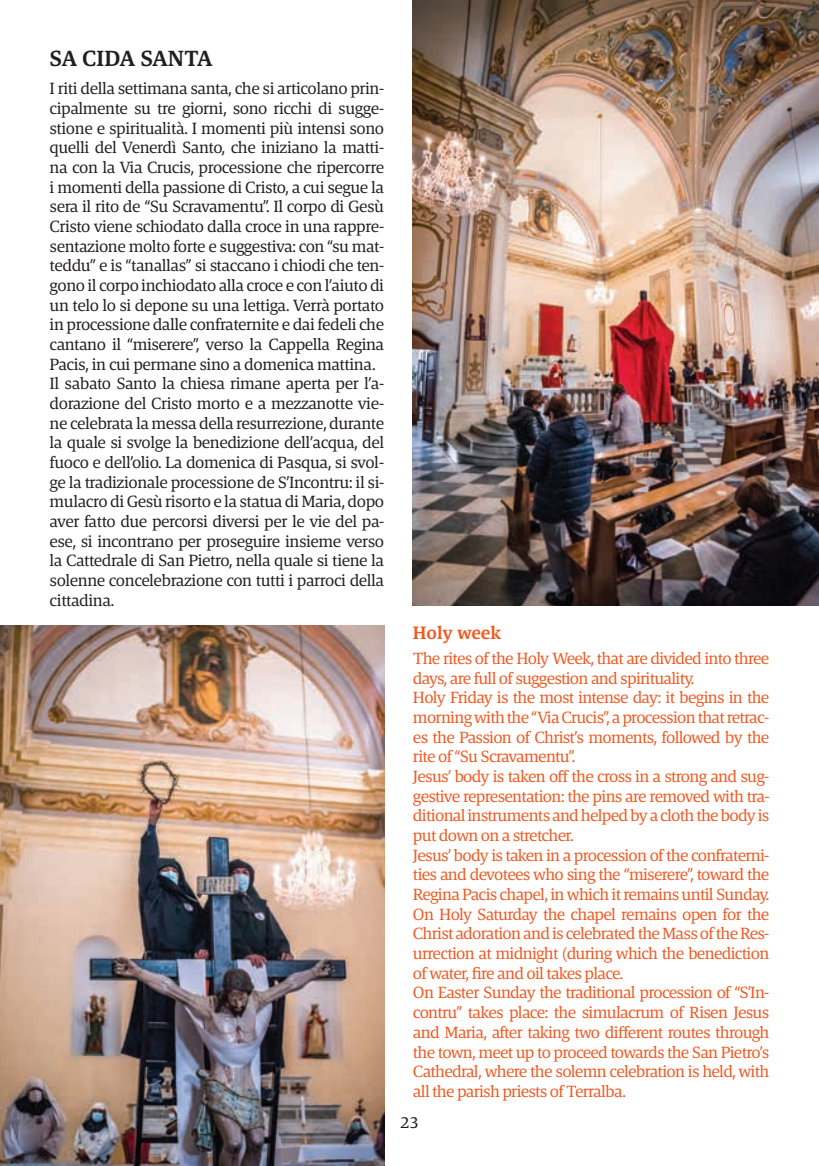
<style>
.page{position:relative;width:819px;height:1166px;background:#fff}
.page>*{position:absolute;margin:0;border:0;box-sizing:border-box;transform-origin:0 0}
.t1{font:600 22.4px "Askan";letter-spacing:-.015em;color:#231f20}
.t2{font:600 18.38px "Askan";color:#f15921}
.t3{font:16.62px/19.6px "Askan";letter-spacing:-.025em;color:#231f20}
.t4{font:16.62px/19.6px "Askan";letter-spacing:-.04em;color:#f15921}
</style>
<div class="page">
<img style="left:413px;top:0;width:406px;height:605px">
<img style="left:0;top:625px;width:384px;height:541px">
<h1 class="t1" style="left:50px;top:45px;width:164px">SA CIDA SANTA</h1>
<p class="t3" style="left:50px;top:79px;width:336px">I riti della settimana santa, che si articolano prin&shy;cipalmente su tre giorni, sono ricchi di sugge&shy;stione e spiritualità. I momenti più intensi sono quelli del Venerdì Santo, che iniziano la matti&shy;na con la Via Crucis, processione che ripercorre i momenti della passione di Cristo, a cui segue la sera il rito de “Su Scravamentu”. Il corpo di Gesù Cristo viene schiodato dalla croce in una rappre&shy;sentazione molto forte e suggestiva: con “su mat&shy;teddu” e is “tanallas” si staccano i chiodi che ten&shy;gono il corpo inchiodato alla croce e con l’aiuto di un telo lo si depone su una lettiga. Verrà portato in processione dalle confraternite e dai fedeli che cantano il “miserere”, verso la Cappella Regina Pacis, in cui permane sino a domenica mattina.<br>Il sabato Santo la chiesa rimane aperta per l’a&shy;dorazione del Cristo morto e a mezzanotte vie&shy;ne celebrata la messa della resurrezione, durante la quale si svolge la benedizione dell’acqua, del fuoco e dell’olio. La domenica di Pasqua, si svol&shy;ge la tradizionale processione de S’Incontru: il si&shy;mulacro di Gesù risorto e la statua di Maria, dopo aver fatto due percorsi diversi per le vie del pa&shy;ese, si incontrano per proseguire insieme verso la Cattedrale di San Pietro, nella quale si tiene la solenne concelebrazione con tutti i parroci della cittadina.</p>
<p class="t2" style="left:413px;top:621px;width:90px">Holy week</p>
<p class="t4" style="left:413px;top:649px;width:358px">The rites of the Holy Week, that are divided into three days, are full of suggestion and spirituality.<br>Holy Friday is the most intense day: it begins in the morning with the “Via Crucis”, a procession that retrac&shy;es the Passion of Christ’s moments, followed by the rite of “Su Scravamentu”.<br>Jesus’ body is taken off the cross in a strong and sug&shy;gestive representation: the pins are removed with tra&shy;ditional instruments and helped by a cloth the body is put down on a stretcher.<br>Jesus’ body is taken in a procession of the confraterni&shy;ties and devotees who sing the “miserere”, toward the Regina Pacis chapel, in which it remains until Sunday.<br>On Holy Saturday the chapel remains open for the Christ adoration and is celebrated the Mass of the Res&shy;urrection at midnight (during which the benediction of water, fire and oil takes place.<br>On Easter Sunday the traditional procession of “S’In&shy;contru” takes place: the simulacrum of Risen Jesus and Maria, after taking two different routes through the town, meet up to proceed towards the San Pietro’s Cathedral, where the solemn celebration is held, with all the parish priests of Terralba.</p>
<p class="t3" style="left:400px;top:1112px;width:20px">23</p>
</div>
